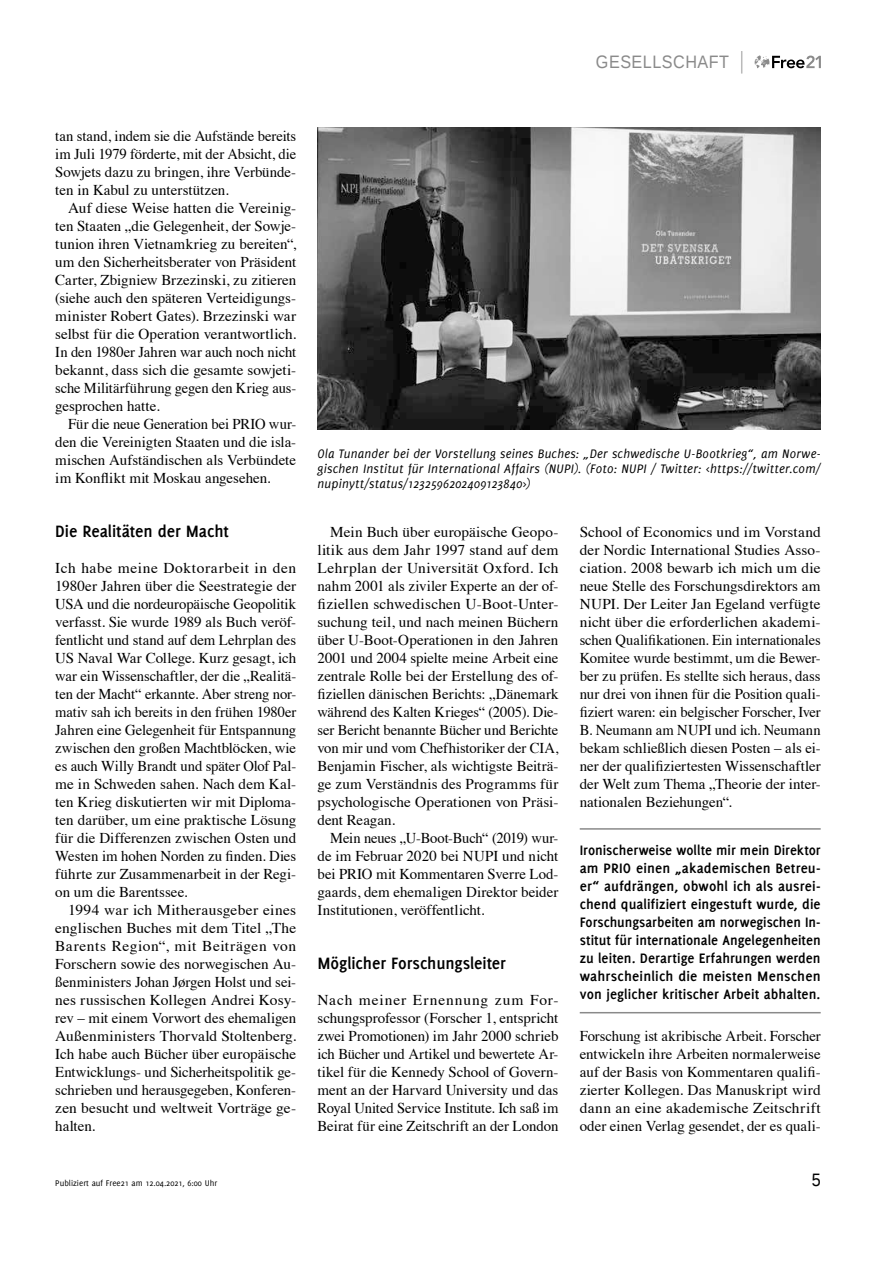
<style>
.page{position:relative;width:893px;height:1263px;background:#fff}
.page>*{position:absolute;margin:0;border:0;box-sizing:border-box;transform-origin:0 0}
.t1{font:700 18px "Delicious";letter-spacing:-.005em;color:#000}
.t2{font:18px "Liberation Sans";letter-spacing:.03em;color:#8a8a8a;scale:.9 1}
.t3{font:18px "Liberation Sans";color:#000;scale:.9 1}
.t4{font:15px/18px "Times";color:#000;text-align:justify}
.t5{font:700 15px/18px "Delicious";letter-spacing:.005em;color:#000;text-align:justify}
.t6{font:italic 13.5px/15px "Delicious";letter-spacing:.015em;color:#000;text-align:justify}
.t7{font:9px "Delicious";color:#000}
</style>
<div class="page">
<svg style="left:755px;top:55px;width:66px;height:13px"></svg>
<svg style="left:741px;top:51px;width:1px;height:23px"></svg>
<hr style="left:580px;top:828px;width:241px;height:2px;background:#8a8a8a">
<hr style="left:580px;top:1012px;width:241px;height:1px;background:#8a8a8a">
<img style="left:317px;top:128px;width:504px;height:301px">
<p class="t2" style="left:596px;top:52px;width:149px">GESELLSCHAFT</p>
<p class="t4" style="left:55px;top:126px;width:242px">tan stand, indem sie die Aufstände bereits im Juli 1979 förderte, mit der Absicht, die Sowjets dazu zu bringen, ihre Verbünde&shy;ten in Kabul zu unterstützen.</p>
<p class="t4" style="left:55px;top:198px;width:242px;text-indent:13px">Auf diese Weise hatten die Vereinig&shy;ten Staaten „die Gelegenheit, der Sowje&shy;tunion ihren Vietnamkrieg zu bereiten“, um den Sicherheitsberater von Präsident Carter, Zbigniew Brzezinski, zu zitieren (siehe auch den späteren Verteidigungs&shy;minister Robert Gates). Brzezinski war selbst für die Operation verantwortlich.<br>In den 1980er Jahren war auch noch nicht bekannt, dass sich die gesamte sowjeti&shy;sche Militärführung gegen den Krieg aus&shy;gesprochen hatte.</p>
<p class="t4" style="left:55px;top:414px;width:242px;text-indent:13px">Für die neue Generation bei PRIO wur&shy;den die Vereinigten Staaten und die isla&shy;mischen Aufständischen als Verbündete im Konflikt mit Moskau angesehen.</p>
<p class="t1" style="left:55px;top:521px;width:175px">Die Realitäten der Macht</p>
<p class="t4" style="left:55px;top:558px;width:242px">Ich habe meine Doktorarbeit in den 1980er Jahren über die Seestrategie der USA und die nordeuropäische Geopolitik verfasst. Sie wurde 1989 als Buch veröf&shy;fentlicht und stand auf dem Lehrplan des US Naval War College. Kurz gesagt, ich war ein Wissenschaftler, der die „Realitä&shy;ten der Macht“ erkannte. Aber streng nor&shy;mativ sah ich bereits in den frühen 1980er Jahren eine Gelegenheit für Entspannung zwischen den großen Machtblöcken, wie es auch Willy Brandt und später Olof Pal&shy;me in Schweden sahen. Nach dem Kal&shy;ten Krieg diskutierten wir mit Diploma&shy;ten darüber, um eine praktische Lösung für die Differenzen zwischen Osten und Westen im hohen Norden zu finden. Dies führte zur Zusammenarbeit in der Regi&shy;on um die Barentssee.</p>
<p class="t4" style="left:55px;top:900px;width:242px;text-indent:13px">1994 war ich Mitherausgeber eines englischen Buches mit dem Titel „The Barents Region“, mit Beiträgen von Forschern sowie des norwegischen Au&shy;ßenministers Johan Jørgen Holst und sei&shy;nes russischen Kollegen Andrei Kosy&shy;rev – mit einem Vorwort des ehemaligen Außenministers Thorvald Stoltenberg.<br>Ich habe auch Bücher über europäische Entwicklungs- und Sicherheitspolitik ge&shy;schrieben und herausgegeben, Konferen&shy;zen besucht und weltweit Vorträge ge&shy;halten.</p>
<p class="t6" style="left:317px;top:446px;width:505px">Ola Tunander bei der Vorstellung seines Buches: „Der schwedische U-Bootkrieg“, am Norwe&shy;gischen Institut für International Affairs (NUPI). (Foto: NUPI / Twitter: &lt;https://twitter.com/ nupinytt/status/1232596202409123840&gt;)</p>
<p class="t4" style="left:317px;top:522px;width:242px;text-indent:13px">Mein Buch über europäische Geopo&shy;litik aus dem Jahr 1997 stand auf dem Lehrplan der Universität Oxford. Ich nahm 2001 als ziviler Experte an der of&shy;fiziellen schwedischen U-Boot-Unter&shy;suchung teil, und nach meinen Büchern über U-Boot-Operationen in den Jahren 2001 und 2004 spielte meine Arbeit eine zentrale Rolle bei der Erstellung des of&shy;fiziellen dänischen Berichts: „Dänemark während des Kalten Krieges“ (2005). Die&shy;ser Bericht benannte Bücher und Berichte von mir und vom Chefhistoriker der CIA, Benjamin Fischer, als wichtigste Beiträ&shy;ge zum Verständnis des Programms für psychologische Operationen von Präsi&shy;dent Reagan.</p>
<p class="t4" style="left:317px;top:828px;width:242px;text-indent:13px">Mein neues „U-Boot-Buch“ (2019) wur&shy;de im Februar 2020 bei NUPI und nicht bei PRIO mit Kommentaren Sverre Lod&shy;gaards, dem ehemaligen Direktor beider Institutionen, veröffentlicht.</p>
<p class="t1" style="left:317px;top:953px;width:190px">Möglicher Forschungsleiter</p>
<p class="t4" style="left:317px;top:990px;width:242px">Nach meiner Ernennung zum For&shy;schungsprofessor (Forscher 1, entspricht zwei Promotionen) im Jahr 2000 schrieb ich Bücher und Artikel und bewertete Ar&shy;tikel für die Kennedy School of Govern&shy;ment an der Harvard University und das Royal United Service Institute. Ich saß im Beirat für eine Zeitschrift an der London</p>
<p class="t4" style="left:580px;top:522px;width:242px">School of Economics und im Vorstand der Nordic International Studies Asso&shy;ciation. 2008 bewarb ich mich um die neue Stelle des Forschungsdirektors am NUPI. Der Leiter Jan Egeland verfügte nicht über die erforderlichen akademi&shy;schen Qualifikationen. Ein internationales Komitee wurde bestimmt, um die Bewer&shy;ber zu prüfen. Es stellte sich heraus, dass nur drei von ihnen für die Position quali&shy;fiziert waren: ein belgischer Forscher, Iver B. Neumann am NUPI und ich. Neumann bekam schließlich diesen Posten – als ei&shy;ner der qualifiziertesten Wissenschaftler der Welt zum Thema „Theorie der inter&shy;nationalen Beziehungen“.</p>
<p class="t5" style="left:580px;top:841px;width:242px">Ironischerweise wollte mir mein Direktor am PRIO einen „akademischen Betreu&shy;er“ aufdrängen, obwohl ich als ausrei&shy;chend qualifiziert eingestuft wurde, die Forschungsarbeiten am norwegischen In&shy;stitut für internationale Angelegenheiten zu leiten. Derartige Erfahrungen werden wahrscheinlich die meisten Menschen von jeglicher kritischer Arbeit abhalten.</p>
<p class="t4" style="left:580px;top:1026px;width:242px">Forschung ist akribische Arbeit. Forscher entwickeln ihre Arbeiten normalerweise auf der Basis von Kommentaren qualifi&shy;zierter Kollegen. Das Manuskript wird dann an eine akademische Zeitschrift oder einen Verlag gesendet, der es quali-</p>
<p class="t7" style="left:55px;top:1177px;width:163px">Publiziert auf Free21 am 12.04.2021, 6:00 Uhr</p>
<p class="t3" style="left:812px;top:1169px;width:12px">5</p>
</div>
